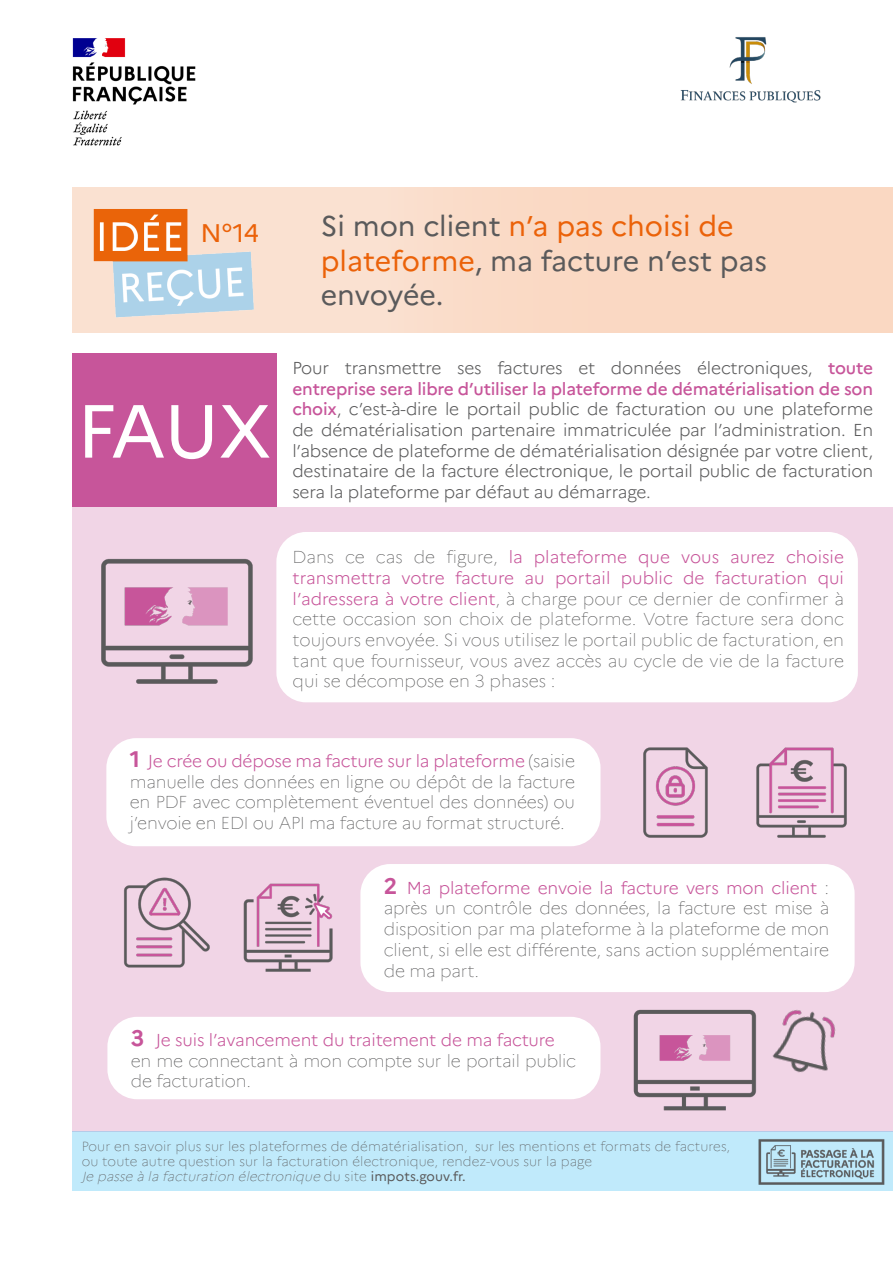
<style>
.page{position:relative;width:893px;height:1263px;background:#fff}
.page>*{position:absolute;margin:0;border:0;box-sizing:border-box;transform-origin:0 0}
.t1{font:75px "Marianne";color:#fff}
.t2{font:28.5px "Marianne";color:#5a5a5b}
.t3{font:28.5px "Marianne";color:#eb6209}
.t4{font:25.5px "Marianne";color:#eb6209}
.t5{font:100 17.25px/20.7px "Marianne";letter-spacing:-.01em;color:#5a5a5b;text-align:justify}
.t6{font:300 17.25px/20.7px "Marianne";letter-spacing:-.01em;color:#5a5a5b;text-align:justify}
.t7{font:300 17.25px "Marianne";letter-spacing:-.01em;color:#c7559a}
.t8{font:100 13.2px/15px "Marianne";letter-spacing:.01em;color:#5a5a5b}
.s1{color:#5a5a5b}
.s2{color:#eb6209}
.s3{font-weight:500;color:#c7559a}
.s4{font-weight:300;color:#c7559a}
.s5{font-weight:700;font-size:22.5px;color:#c7559a}
.s6{font-weight:700;font-size:22.5px}
.s7{font-style:italic}
.s8{font-weight:400}
</style>
<div class="page">
<div style="left:72px;top:353px;width:821px;height:778px;background:#f1d5e6"></div>
<div style="left:72px;top:353px;width:821px;height:153px;background:#fff"></div>
<div style="left:72px;top:187px;width:821px;height:146px;background:linear-gradient(to bottom,#fadbc6,#fadbc6)"></div>
<div style="left:276px;top:532px;width:582px;height:170px;background:#fff;border-radius:30px"></div>
<img style="left:101px;top:558px;width:152px;height:126px">
<img style="left:118px;top:583px;width:115px;height:49px">
<img style="left:756px;top:747px;width:91px;height:91px">
<img style="left:643px;top:747px;width:65px;height:91px">
<img style="left:243px;top:883px;width:90px;height:89px">
<img style="left:124px;top:877px;width:86px;height:91px">
<img style="left:633px;top:1009px;width:124px;height:102px">
<img style="left:772px;top:1010px;width:64px;height:63px">
<hr style="left:0;top:353px;width:1px;height:778px;background:#c7559a">
<img style="left:680px;top:37px;width:141px;height:66px">
<img style="left:72px;top:38px;width:124px;height:108px">
<hr style="left:0;top:1131px;width:1px;height:60px;background:#00aeef">
<div style="left:72px;top:1131px;width:821px;height:60px;background:#c0eafb"></div>
<img style="left:738px;top:1131px;width:155px;height:54px">
<div style="left:106px;top:738px;width:494px;height:108px;background:#fff;border-radius:30px"></div>
<img style="left:72px;top:187px;width:220px;height:146px">
<div style="left:72px;top:353px;width:204px;height:153px;background:#c7559a"></div>
<div style="left:107px;top:1017px;width:493px;height:82px;background:#fff;border-radius:30px"></div>
<div style="left:360px;top:864px;width:495px;height:128px;background:#fff;border-radius:30px"></div>
<p class="t4" style="left:200px;top:217px;width:60px">N°14</p>
<p class="t1" style="left:77px;top:385px;width:197px">FAUX</p>
<p class="t3" style="left:321px;top:209px;width:415px"><span class="s1">Si mon client</span> n’a pas choisi de</p>
<p class="t2" style="left:321px;top:243px;width:448px"><span class="s2">plateforme</span>, ma facture n’est pas</p>
<p class="t2" style="left:321px;top:277px;width:124px">envoyée.</p>
<p class="t6" style="left:292px;top:357px;width:582px">Pour transmettre ses factures et données électroniques, <span class="s3">toute entreprise sera libre d’utiliser la plateforme de dématérialisation de son choix</span>, c’est-à-dire le portail public de facturation ou une plateforme de dématérialisation partenaire immatriculée par l’administration. En l’absence de plateforme de dématérialisation désignée par votre client, destinataire de la facture électronique, le portail public de facturation sera la plateforme par défaut au démarrage.</p>
<p class="t5" style="left:293px;top:547px;width:553px">Dans ce cas de figure, <span class="s4">la plateforme que vous aurez choisie transmettra votre facture au portail public de facturation qui l’adressera à votre client</span>, à charge pour ce dernier de confirmer à cette occasion son choix de plateforme. Votre facture sera donc toujours envoyée. Si vous utilisez le portail public de facturation, en tant que fournisseur, vous avez accès au cycle de vie de la facture qui se décompose en 3 phases :</p>
<p class="t5" style="left:130px;top:750px;width:447px"><span class="s5">1</span> <span class="s4">Je crée ou dépose ma facture sur la plateforme</span> (saisie manuelle des données en ligne ou dépôt de la facture en PDF avec complètement éventuel des données) ou j’envoie en EDI ou API ma facture au format structuré.</p>
<p class="t5" style="left:384px;top:877px;width:447px"><span class="s5">2</span> <span class="s4">Ma plateforme envoie la facture vers mon client</span> : après un contrôle des données, la facture est mise à disposition par ma plateforme à la plateforme de mon client, si elle est différente, sans action supplémentaire de ma part.</p>
<p class="t7" style="left:131px;top:1029px;width:426px"><span class="s6">3</span> Je suis l’avancement du traitement de ma facture</p>
<p class="t5" style="left:131px;top:1050px;width:447px">en me connectant à mon compte sur le portail public de facturation.</p>
<p class="t8" style="left:82px;top:1139px;width:650px">Pour en savoir plus sur les plateformes de dématérialisation, sur les mentions et formats de factures, ou toute autre question sur la facturation électronique, rendez-vous sur la page<br><span class="s7">Je passe à la facturation électronique</span> d u s i t e <span class="s8">i m p ot s . go u v. fr.</span></p>
</div>
